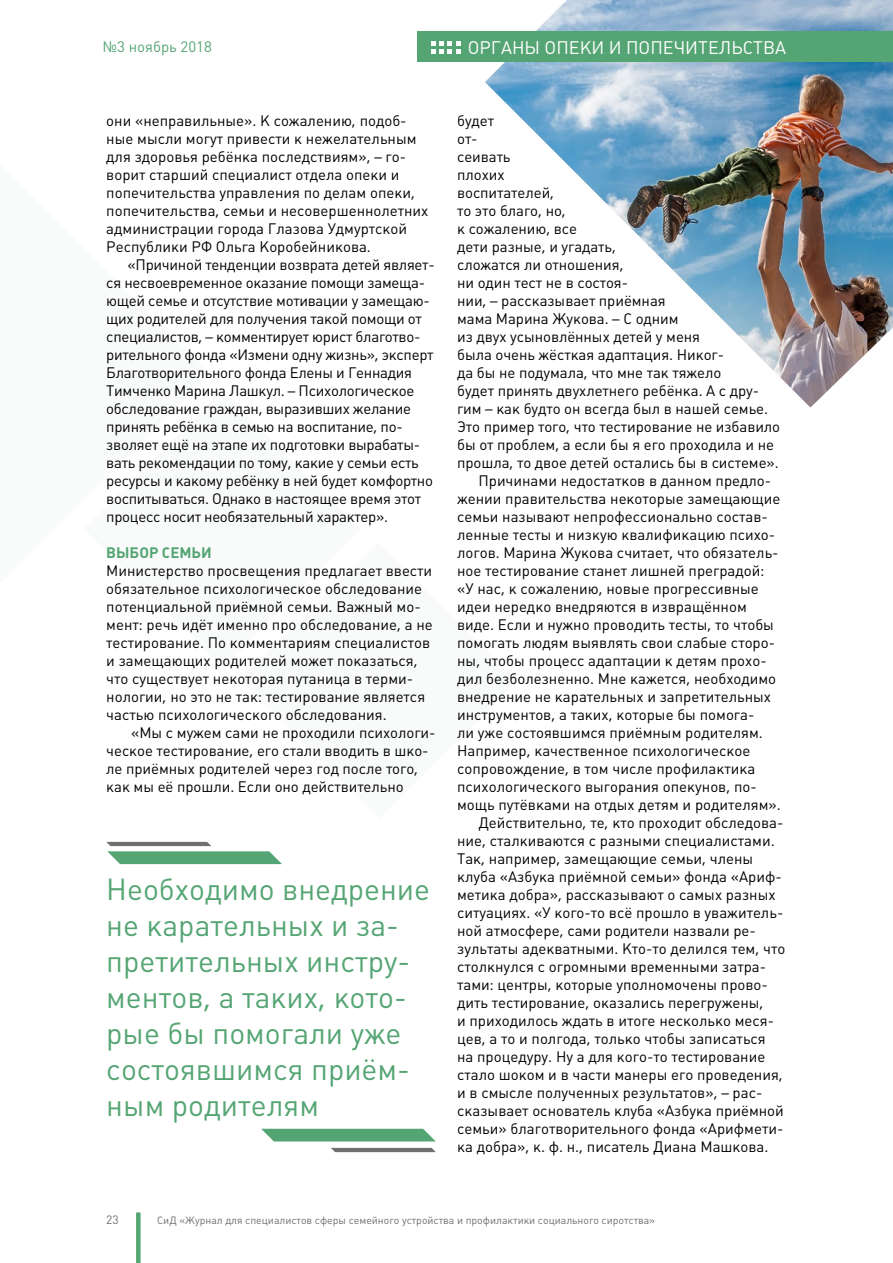
<style>
.page{position:relative;width:893px;height:1263px;background:#fff}
.page>*{position:absolute;margin:0;border:0;box-sizing:border-box;transform-origin:0 0}
.t1{font:30px/36px "Plumb";color:#55a574}
.t2{font:18px "Plumb";color:#fff}
.t3{font:15px/18px "Plumb";color:#000}
.t4{font:15px/18px "Plumb";letter-spacing:-.02em;color:#000}
.t5{font:15px "Plumb";color:#55a574}
.t6{font:700 15px "Plumb";color:#55a574}
.t7{font:12px "Plumb";color:#706f6f}
.t8{font:10.5px "Plumb";color:#706f6f}
</style>
<div class="page">
<img style="left:485px;top:0;width:408px;height:407px">
<svg style="left:106px;top:842px;width:176px;height:22px"></svg>
<svg style="left:261px;top:1129px;width:175px;height:12px;background:#61ab7e"></svg>
<svg style="left:331px;top:1148px;width:105px;height:4px"></svg>
<div style="left:136px;top:1212px;width:5px;height:51px;background:#55a574"></div>
<div style="left:417px;top:31px;width:476px;height:31px;background:#55a574"></div>
<svg style="left:431px;top:41px;width:30px;height:13px"></svg>
<p class="t5" style="left:103px;top:38px;width:110px">№3 ноябрь 2018</p>
<p class="t2" style="left:468px;top:37px;width:320px">органы опеки и попечительства</p>
<p class="t2" style="left:661px;top:37px;width:141px">Разбор случая</p>
<p class="t3" style="left:106px;top:112px;width:324px">они «неправильные». К сожалению, подоб&shy;ные мысли могут привести к нежелательным для здоровья ребёнка последствиям», – го&shy;ворит старший специалист отдела опеки и попечительства управления по делам опеки, попечительства, семьи и несовершеннолетних администрации города Глазова Удмуртской Республики РФ Ольга Коробейникова.</p>
<p class="t4" style="left:106px;top:256px;width:330px;text-indent:21px">«П ричиной тенденции возврата детей являет&shy;ся несвоевременное оказание помощи замеща&shy;ющей семье и отсутствие мотивации у замещаю&shy;щих родителей для получения такой помощи от специалистов, – комментирует юрист благотво&shy;рительного фонда «Измени одну жизнь», эксперт Благотворительного фонда Елены и Геннадия Тимченко Марина Лашкул. – Психологическое обследование граждан, выразивших желание принять ребёнка в семью на воспитание, по&shy;зволяет ещё на этапе их подготовки вырабаты&shy;вать рекомендации по тому, какие у семьи есть ресурсы и какому ребёнку в ней будет комфортно воспитываться. Однако в настоящее время этот процесс носит необязательный характер».</p>
<p class="t6" style="left:106px;top:544px;width:107px">Выбор семьи</p>
<p class="t3" style="left:106px;top:562px;width:328px">М инистерство просвещения предлагает ввести обязательное психологическое обследование потенциальной приёмной семьи. Важный мо&shy;мент: речь идёт именно про обследование, а не тестирование. По комментариям специалистов и замещающих родителей может показаться, что существует некоторая путаница в терми&shy;нологии, но это не так: тестирование является частью психологического обследования.</p>
<p class="t3" style="left:106px;top:724px;width:331px;text-indent:25px">«М ы с мужем сами не проходили психологи&shy;ческое тестирование, его стали вводить в шко&shy;ле приёмных родителей через год после того, как мы её прошли. Если оно действительно</p>
<h1 class="t1" style="left:106px;top:871px;width:325px">Необходимо внедрение не карательных и за&shy;претительных инстру&shy;ментов, а таких, кото&shy;рые бы помогали уже состоявшимся приём&shy;ным родителям</h1>
<p class="t3" style="left:457px;top:112px;width:39px">будет</p>
<p class="t3" style="left:457px;top:130px;width:22px">от-</p>
<p class="t3" style="left:457px;top:148px;width:55px">сеивать</p>
<p class="t3" style="left:457px;top:166px;width:49px">плохих</p>
<p class="t3" style="left:457px;top:184px;width:99px">воспитателей,</p>
<p class="t3" style="left:457px;top:202px;width:110px">то это благо, но,</p>
<p class="t3" style="left:457px;top:220px;width:121px">к сожалению, все</p>
<p class="t3" style="left:457px;top:238px;width:160px">дети разные, и угадать,</p>
<p class="t3" style="left:457px;top:256px;width:168px">сложатся ли отношения,</p>
<p class="t3" style="left:457px;top:274px;width:173px">ни один тест не в состоя-</p>
<p class="t3" style="left:457px;top:292px;width:210px">нии, – рассказывает приёмная</p>
<p class="t3" style="left:457px;top:310px;width:223px">мама Марина Жукова. – С одним</p>
<p class="t3" style="left:457px;top:328px;width:245px">из двух усыновлённых детей у меня</p>
<p class="t3" style="left:457px;top:346px;width:268px">была очень жёсткая адаптация. Н иког-</p>
<p class="t3" style="left:457px;top:364px;width:266px">да бы не подумала, что мне так тяжело</p>
<p class="t3" style="left:457px;top:382px;width:304px">будет принять двухлетнего ребёнка. А с дру-</p>
<p class="t3" style="left:457px;top:400px;width:312px">гим – как будто он всегда был в нашей семье.</p>
<p class="t3" style="left:457px;top:418px;width:325px">Это пример того, что тестирование не избавило</p>
<p class="t3" style="left:457px;top:436px;width:318px">бы от проблем, а если бы я его проходила и не</p>
<p class="t3" style="left:457px;top:454px;width:323px">прошла, то двое детей остались бы в системе».</p>
<p class="t3" style="left:478px;top:472px;width:294px">П ричинами недостатков в данном предло-</p>
<p class="t3" style="left:457px;top:490px;width:325px">жении правительства некоторые замещающие</p>
<p class="t3" style="left:457px;top:508px;width:312px">семьи называют непрофессионально состав-</p>
<p class="t3" style="left:457px;top:526px;width:320px">ленные тесты и низкую квалификацию психо-</p>
<p class="t3" style="left:457px;top:544px;width:323px">логов. М арина Жукова считает, что обязатель-</p>
<p class="t3" style="left:457px;top:562px;width:309px">ное тестирование станет лишней преградой:</p>
<p class="t3" style="left:457px;top:580px;width:303px">«У нас, к сожалению, новые прогрессивные</p>
<p class="t3" style="left:457px;top:598px;width:291px">идеи нередко внедряются в извращённом</p>
<p class="t3" style="left:457px;top:616px;width:318px">виде. Если и нужно проводить тесты, то чтобы</p>
<p class="t3" style="left:457px;top:634px;width:319px">помогать людям выявлять свои слабые сторо-</p>
<p class="t3" style="left:457px;top:652px;width:311px">ны, чтобы процесс адаптации к детям прохо-</p>
<p class="t3" style="left:457px;top:670px;width:321px">дил безболезненно. М не кажется, необходимо</p>
<p class="t3" style="left:457px;top:688px;width:315px">внедрение не карательных и запретительных</p>
<p class="t3" style="left:457px;top:706px;width:299px">инструментов, а таких, которые бы помога-</p>
<p class="t3" style="left:457px;top:724px;width:307px">ли уже состоявшимся приёмным родителям.</p>
<p class="t3" style="left:457px;top:742px;width:295px">Например, качественное психологическое</p>
<p class="t3" style="left:457px;top:760px;width:300px">сопровождение, в том числе профилактика</p>
<p class="t3" style="left:457px;top:778px;width:301px">психологического выгорания опекунов, по-</p>
<p class="t3" style="left:457px;top:796px;width:325px">мощь путёвками на отдых детям и родителям».</p>
<p class="t3" style="left:478px;top:814px;width:307px">Действительно, те, кто проходит обследова-</p>
<p class="t3" style="left:457px;top:832px;width:319px">ние, сталкиваются с разными специалистами.</p>
<p class="t3" style="left:457px;top:850px;width:298px">Так, например, замещающие семьи, члены</p>
<p class="t3" style="left:457px;top:868px;width:326px">клуба «Азбука приёмной семьи» фонда «Ариф-</p>
<p class="t3" style="left:457px;top:886px;width:320px">метика добра», рассказывают о самых разных</p>
<p class="t3" style="left:457px;top:904px;width:328px">ситуациях. «У кого-то всё прошло в уважитель-</p>
<p class="t3" style="left:457px;top:922px;width:300px">ной атмосфере, сами родители назвали ре-</p>
<p class="t3" style="left:457px;top:940px;width:330px">зультаты адекватными. Кто-то делился тем, что</p>
<p class="t3" style="left:457px;top:958px;width:311px">столкнулся с огромными временными затра-</p>
<p class="t3" style="left:457px;top:976px;width:312px">тами: центры, которые уполномочены прово-</p>
<p class="t3" style="left:457px;top:994px;width:308px">дить тестирование, оказались перегружены,</p>
<p class="t3" style="left:457px;top:1012px;width:318px">и приходилось ждать в итоге несколько меся-</p>
<p class="t3" style="left:457px;top:1030px;width:310px">цев, а то и полгода, только чтобы записаться</p>
<p class="t3" style="left:457px;top:1048px;width:310px">на процедуру. Ну а для кого-то тестирование</p>
<p class="t3" style="left:457px;top:1066px;width:327px">стало шоком и в части манеры его проведения,</p>
<p class="t3" style="left:457px;top:1084px;width:307px">и в смысле полученных результатов», – рас-</p>
<p class="t3" style="left:457px;top:1102px;width:328px">сказывает основатель клуба «Азбука приёмной</p>
<p class="t3" style="left:457px;top:1120px;width:328px">семьи» благотворительного фонда «Арифмети-</p>
<p class="t3" style="left:457px;top:1138px;width:313px">ка добра», к. ф. н., писатель Диана Машкова.</p>
<p class="t7" style="left:106px;top:1213px;width:14px">23</p>
<p class="t8" style="left:157px;top:1214px;width:499px">СиД «Журнал для специалистов сферы семейного устройства и профилактики социального сиротства»</p>
</div>
